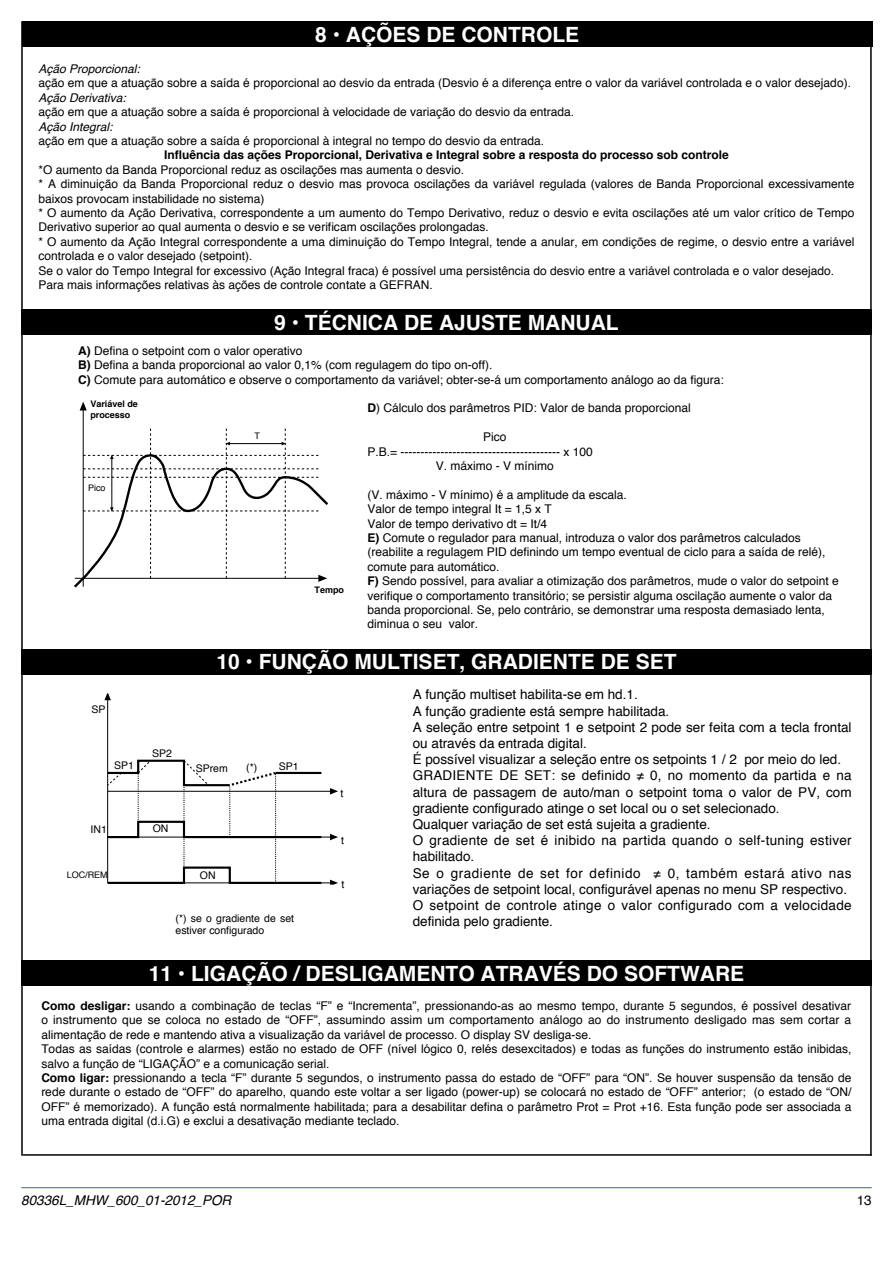
<style>
.page{position:relative;width:893px;height:1263px;background:#fff}
.page>*{position:absolute;margin:0;border:0;box-sizing:border-box;transform-origin:0 0}
.t1{font:700 21px "Helvetica";color:#fff}
.t2{font:13.5px/16.2px "Helvetica";color:#000}
.t3{font:italic 13.5px "Helvetica";color:#000}
.t4{font:12px/14.4px "Helvetica";color:#000}
.t5{font:700 12px "Helvetica";color:#000}
.t6{font:italic 12px "Helvetica";color:#000}
.t7{font:10.5px/12.6px "Helvetica";color:#000}
.t8{font:700 9px/10.8px "Helvetica";color:#000}
.t9{font:9px "Helvetica";color:#000}
.s1{font-weight:700}
</style>
<div class="page">
<hr style="left:21px;top:21px;width:2px;height:1135px;background:#000">
<hr style="left:23px;top:1154px;width:849px;height:2px;background:#000">
<hr style="left:870px;top:21px;width:2px;height:1135px;background:#000">
<div style="left:22px;top:21px;width:850px;height:26px;background:#000"></div>
<div style="left:21px;top:309px;width:851px;height:26px;background:#000"></div>
<hr style="left:83px;top:410px;width:1px;height:177px;background:#000">
<svg style="left:80px;top:402px;width:7px;height:8px"></svg>
<svg style="left:74px;top:427px;width:255px;height:161px"></svg>
<div style="left:21px;top:960px;width:851px;height:25px;background:#000"></div>
<div style="left:21px;top:649px;width:851px;height:25px;background:#000"></div>
<hr style="left:108px;top:882px;width:223px;height:1px;background:#000">
<svg style="left:330px;top:880px;width:8px;height:5px"></svg>
<hr style="left:108px;top:791px;width:223px;height:1px;background:#000">
<svg style="left:330px;top:788px;width:8px;height:6px"></svg>
<hr style="left:107px;top:700px;width:1px;height:183px;background:#000">
<svg style="left:104px;top:693px;width:7px;height:7px"></svg>
<hr style="left:108px;top:837px;width:223px;height:1px;background:#000">
<svg style="left:330px;top:834px;width:8px;height:6px"></svg>
<svg style="left:107px;top:758px;width:217px;height:126px"></svg>
<hr style="left:21px;top:1187px;width:851px;height:1px;background:#5571b0">
<h1 class="t1" style="left:315px;top:18px;width:266px">8 • AÇÕES DE CONTROLE</h1>
<p class="t6" style="left:39px;top:59px;width:103px">Ação Proporcional:</p>
<p class="t4" style="left:39px;top:76px;width:814px">ação em que a atuação sobre a saída é proporcional ao desvio da entrada (Desvio é a diferença entre o valor da variável controlada e o valor desejado).</p>
<p class="t6" style="left:39px;top:88px;width:89px">Ação Derivativa:</p>
<p class="t4" style="left:39px;top:105px;width:537px">ação em que a atuação sobre a saída é proporcional à velocidade de variação do desvio da entrada.</p>
<p class="t6" style="left:39px;top:117px;width:76px">Ação Integral:</p>
<p class="t4" style="left:39px;top:134px;width:507px">ação em que a atuação sobre a saída é proporcional à integral no tempo do desvio da entrada.</p>
<p class="t5" style="left:164px;top:145px;width:566px">Influência das ações Proporcional, Derivativa e Integral sobre a resposta do processo sob controle</p>
<p class="t4" style="left:39px;top:163px;width:817px">*O aumento da Banda Proporcional reduz as oscilações mas aumenta o desvio.<br>* A diminuição da Banda Proporcional reduz o desvio mas provoca oscilações da variável regulada (valores de Banda Proporcional excessivamente baixos provocam instabilidade no sistema)<br>* O aumento da Ação Derivativa, correspondente a um aumento do Tempo Derivativo, reduz o desvio e evita oscilações até um valor crítico de Tempo Derivativo superior ao qual aumenta o desvio e se verificam oscilações prolongadas.<br>* O aumento da Ação Integral correspondente a uma diminuição do Tempo Integral, tende a anular, em condições de regime, o desvio entre a variável controlada e o valor desejado (setpoint).<br>Se o valor do Tempo Integral for excessivo (Ação Integral fraca) é possível uma persistência do desvio entre a variável controlada e o valor desejado.<br>Para mais informações relativas às ações de controle contate a GEFRAN.</p>
<h1 class="t1" style="left:274px;top:306px;width:346px">9 • TÉCNICA DE AJUSTE MANUAL</h1>
<p class="t4" style="left:78px;top:344px;width:647px"><span class="s1">A)</span> Defina o setpoint com o valor operativo<br><span class="s1">B)</span> Defina a banda proporcional ao valor 0,1% (com regulagem do tipo on-off).<br><span class="s1">C)</span> Comute para automático e observe o comportamento da variável; obter-se-á um comportamento análogo ao da figura:</p>
<p class="t4" style="left:367px;top:401px;width:325px"><span class="s1">D</span>) Cálculo dos parâmetros PID: Valor de banda proporcional</p>
<p class="t4" style="left:483px;top:430px;width:25px">Pico</p>
<p class="t4" style="left:367px;top:445px;width:227px">P.B.= ---------------------------------------- x 100</p>
<p class="t4" style="left:436px;top:459px;width:120px">V. máximo - V mínimo</p>
<p class="t4" style="left:367px;top:488px;width:473px">(V. máximo - V mínimo) é a amplitude da escala.<br>Valor de tempo integral It = 1,5 x T<br>Valor de tempo derivativo dt = It/4<br><span class="s1">E)</span> Comute o regulador para manual, introduza o valor dos parâmetros calculados (reabilite a regulagem PID definindo um tempo eventual de ciclo para a saída de relé), comute para automático.<br><span class="s1">F)</span> Sendo possível, para avaliar a otimização dos parâmetros, mude o valor do setpoint e verifique o comportamento transitório; se persistir alguma oscilação aumente o valor da banda proporcional. Se, pelo contrário, se demonstrar uma resposta demasiado lenta, diminua o seu valor.</p>
<p class="t8" style="left:90px;top:399px;width:49px">Variável de processo</p>
<p class="t9" style="left:254px;top:429px;width:7px">T</p>
<p class="t9" style="left:88px;top:481px;width:19px">Pico</p>
<p class="t8" style="left:315px;top:585px;width:31px">Tempo</p>
<p class="t7" style="left:92px;top:703px;width:16px">SP</p>
<p class="t7" style="left:114px;top:759px;width:21px">SP1</p>
<p class="t7" style="left:91px;top:823px;width:18px">IN1</p>
<p class="t9" style="left:67px;top:868px;width:43px">LOC/REM</p>
<h1 class="t1" style="left:216px;top:645px;width:462px">10 • FUNÇÃO MULTISET, GRADIENTE DE SET</h1>
<p class="t7" style="left:152px;top:748px;width:21px">SP2</p>
<p class="t7" style="left:153px;top:823px;width:17px">ON</p>
<p class="t7" style="left:196px;top:763px;width:34px">SPrem</p>
<p class="t7" style="left:246px;top:761px;width:13px">(*)</p>
<p class="t7" style="left:279px;top:761px;width:21px">SP1</p>
<p class="t7" style="left:200px;top:869px;width:17px">ON</p>
<p class="t7" style="left:176px;top:912px;width:120px">(*) se o gradiente de set estiver configurado</p>
<p class="t7" style="left:341px;top:787px;width:4px">t</p>
<p class="t7" style="left:341px;top:834px;width:4px">t</p>
<p class="t7" style="left:341px;top:878px;width:4px">t</p>
<p class="t2" style="left:413px;top:687px;width:440px">A função multiset habilita-se em hd.1.<br>A função gradiente está sempre habilitada.<br>A seleção entre setpoint 1 e setpoint 2 pode ser feita com a tecla frontal ou através da entrada digital.<br>É possível visualizar a seleção entre os setpoints 1 / 2 por meio do led.<br>GRADIENTE DE SET: se definido ≠ 0, no momento da partida e na altura de passagem de auto/man o setpoint toma o valor de PV, com gradiente configurado atinge o set local ou o set selecionado.<br>Qualquer variação de set está sujeita a gradiente.<br>O gradiente de set é inibido na partida quando o self-tuning estiver habilitado.<br>Se o gradiente de set for definido ≠ 0, também estará ativo nas variações de setpoint local, configurável apenas no menu SP respectivo.<br>O setpoint de controle atinge o valor configurado com a velocidade definida pelo gradiente.</p>
<h1 class="t1" style="left:149px;top:956px;width:597px">11 • LIGAÇÃO / DESLIGAMENTO ATRAVÉS DO SOFTWARE</h1>
<p class="t4" style="left:41px;top:999px;width:812px"><span class="s1">Como desligar:</span> usando a combinação de teclas “F” e “Incrementa”, pressionando-as ao mesmo tempo, durante 5 segundos, é possível desativar o instrumento que se coloca no estado de “OFF”, assumindo assim um comportamento análogo ao do instrumento desligado mas sem cortar a alimentação de rede e mantendo ativa a visualização da variável de processo. O display SV desliga-se.<br>Todas as saídas (controle e alarmes) estão no estado de OFF (nível lógico 0, relés desexcitados) e todas as funções do instrumento estão inibidas, salvo a função de “LIGAÇÃO” e a comunicação serial.<br><span class="s1">Como ligar:</span> pressionando a tecla “F” durante 5 segundos, o instrumento passa do estado de “OFF” para “ON”. Se houver suspensão da tensão de rede durante o estado de “OFF” do aparelho, quando este voltar a ser ligado (power-up) se colocará no estado de “OFF” anterior; (o estado de “ON/ OFF” é memorizado). A função está normalmente habilitada; para a desabilitar defina o parâmetro Prot = Prot +16. Esta função pode ser associada a uma entrada digital (d.i.G) e exclui a desativação mediante teclado.</p>
<p class="t3" style="left:21px;top:1190px;width:212px">80336L_MHW_600_01-2012_POR</p>
<p class="t2" style="left:857px;top:1193px;width:17px">13</p>
</div>
